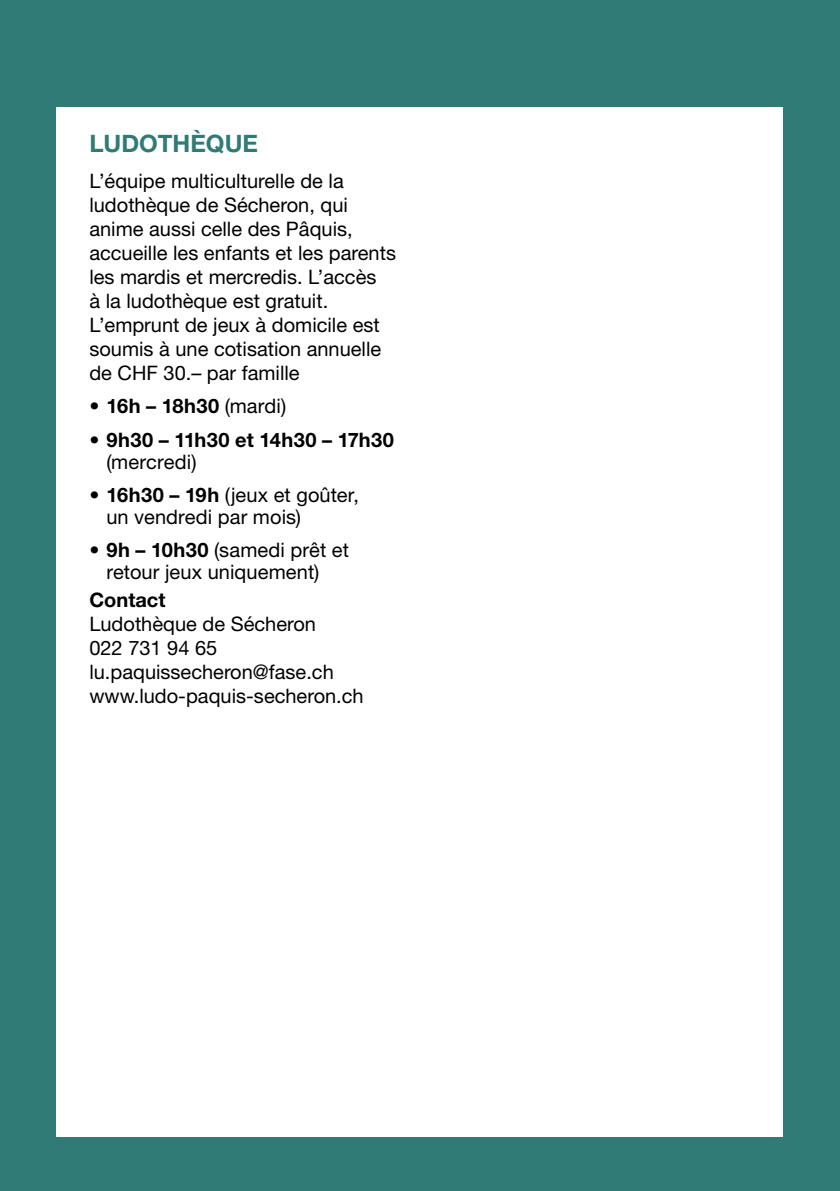
<style>
.page{position:relative;width:840px;height:1191px;background:#fff}
.page>*{position:absolute;margin:0;border:0;box-sizing:border-box;transform-origin:0 0}
.t1{font:700 24px "Helvetica Neue LT Std";color:#307b75}
.t2{font:20px/24px "Helvetica Neue LT Std";color:#000}
.t3{font:700 20px "Helvetica Neue LT Std";letter-spacing:.015em;color:#000}
.s1{font-weight:400}
.s2{font-weight:700}
</style>
<div class="page">
<div style="left:0;top:0;width:839px;height:1191px;background:#307b75"></div>
<div style="left:57px;top:107px;width:725px;height:1029px;background:#fff"></div>
<p class="t1" style="left:89px;top:129px;width:170px">LUDOTHÈQUE</p>
<p class="t2" style="left:89px;top:168px;width:308px">L’équipe multiculturelle de la ludothèque de Sécheron, qui anime aussi celle des Pâquis, accueille les enfants et les parents les mardis et mercredis. L’accès<br>à la ludothèque est gratuit.<br>L’emprunt de jeux à domicile est soumis à une cotisation annuelle de CHF 30.– par famille</p>
<p class="t3" style="left:89px;top:394px;width:198px">• 16h – 18h30 <span class="s1">(mardi)</span></p>
<p class="t3" style="left:89px;top:427px;width:306px">• 9h30 – 11h30 et 14h30 – 17h30</p>
<p class="t2" style="left:106px;top:449px;width:92px">(mercredi)</p>
<p class="t2" style="left:106px;top:483px;width:254px;line-height:22px;text-indent:-17px"><span class="s2">• 16h30 – 19h</span> (jeux et goûter, un vendredi par mois)</p>
<p class="t2" style="left:106px;top:539px;width:244px;line-height:22px;text-indent:-17px"><span class="s2">• 9h – 10h30</span> (samedi prêt et retour jeux uniquement)</p>
<p class="t3" style="left:89px;top:587px;width:77px">Contact</p>
<p class="t2" style="left:89px;top:611px;width:276px">Ludothèque de Sécheron<br>022 731 94 65 lu.paquissecheron@fase.ch www.ludo-paquis-secheron.ch</p>
</div>
